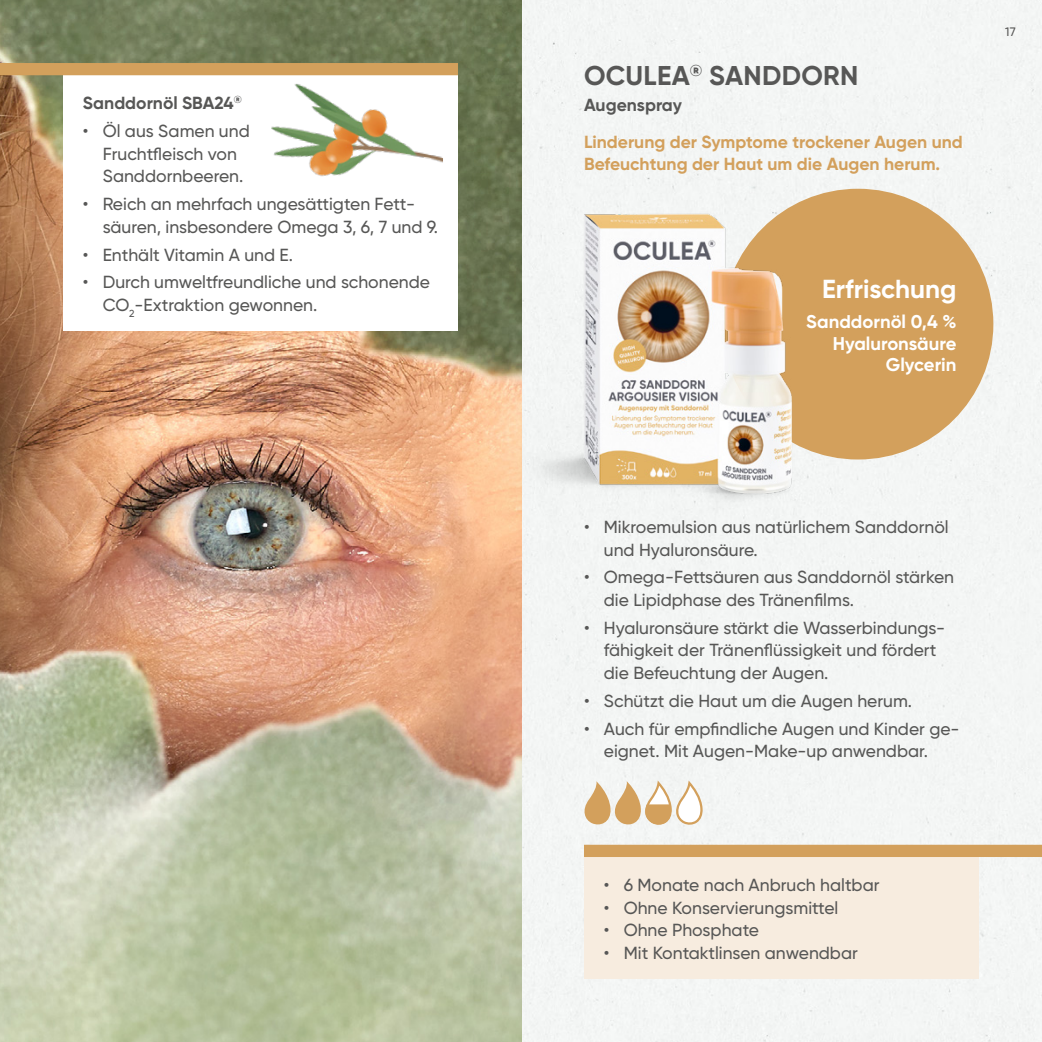
<style>
.page{position:relative;width:1042px;height:1042px;background:#fff}
.page>*{position:absolute;margin:0;border:0;box-sizing:border-box;transform-origin:0 0}
.t1{font:700 27.12px "Gilroy";letter-spacing:.01em;color:#575756}
.t2{font:700 26.07px "Gilroy";color:#fff}
.t3{font:700 18.38px/21.7px "Gilroy";color:#fff;text-align:right}
.t4{font:500 17.5px/22.8px "Gilroy";color:#575756}
.t5{font:700 17.5px/22.8px "Gilroy";color:#d3a05c}
.t6{font:700 17.5px "Gilroy";color:#575756}
.t7{font:500 12.25px "Gilroy";color:#575756}
</style>
<div class="page">
<div style="left:521px;top:0;width:521px;height:1042px;background:#f3f5f4"></div>
<img style="left:0;top:0;width:521px;height:1042px">
<div style="left:722px;top:189px;width:271px;height:270px;background:#d3a05c;border-radius:50%"></div>
<div style="left:584px;top:857px;width:395px;height:122px;background:#f7ecdf"></div>
<div style="left:584px;top:845px;width:458px;height:12px;background:#d3a05c"></div>
<svg style="left:581px;top:778px;width:123px;height:49px"></svg>
<div style="left:63px;top:75px;width:395px;height:256px;background:#fff"></div>
<div style="left:0;top:63px;width:458px;height:12px;background:#d3a05c"></div>
<img style="left:209px;top:0;width:347px;height:203px">
<img style="left:420px;top:203px;width:405px;height:334px">
<p class="t6" style="left:83px;top:92px;width:160px">Sanddornöl SBA24<sup>®</sup></p>
<p class="t4" style="left:103px;top:119px;width:149px;text-indent:-20px">• Öl aus Samen und<br>Fruchtfleisch von<br>Sanddornbeeren.</p>
<p class="t4" style="left:103px;top:192px;width:337px;text-indent:-20px">• Reich an mehrfach ungesättigten Fett&shy;säuren, insbesondere Omega 3, 6, 7 und 9.</p>
<p class="t4" style="left:83px;top:243px;width:212px">• Enthält Vitamin A und E.</p>
<p class="t4" style="left:103px;top:271px;width:329px;text-indent:-20px">• Durch umweltfreundliche und schonende<br>CO<sub>2</sub>-Extraktion gewonnen.</p>
<h1 class="t1" style="left:584px;top:58px;width:276px">OCULEA<sup>®</sup> SANDDORN</h1>
<p class="t6" style="left:584px;top:94px;width:100px">Augenspray</p>
<p class="t5" style="left:584px;top:130px;width:380px">Linderung der Symptome trockener Augen und<br>Befeuchtung der Haut um die Augen herum.</p>
<h2 class="t2" style="left:822px;top:272px;width:136px">Erfrischung</h2>
<p class="t3" style="left:806px;top:311px;width:152px">Sanddornöl 0,4 %<br>Hyaluronsäure<br>Glycerin</p>
<p class="t7" style="left:1005px;top:24px;width:12px">17</p>
<p class="t4" style="left:604px;top:515px;width:346px;text-indent:-20px">• Mikroemulsion aus natürlichem Sanddornöl und Hyaluronsäure.</p>
<p class="t4" style="left:604px;top:565px;width:352px;text-indent:-20px">• Omega-Fettsäuren aus Sanddornöl stärken die Lipidphase des Tränenfilms.</p>
<p class="t4" style="left:604px;top:616px;width:343px;text-indent:-20px">• Hyaluronsäure stärkt die Wasserbindungs&shy;fähigkeit der Tränenflüssigkeit und fördert die Befeuchtung der Augen.</p>
<p class="t4" style="left:584px;top:689px;width:330px">• Schützt die Haut um die Augen herum.</p>
<p class="t4" style="left:604px;top:717px;width:357px;text-indent:-20px">• Auch für empfindliche Augen und Kinder ge&shy;eignet. Mit Augen-Make-up anwendbar.</p>
<p class="t4" style="left:604px;top:873px;width:277px">• 6 Monate nach Anbruch haltbar</p>
<p class="t4" style="left:604px;top:896px;width:236px">• Ohne Konservierungsmittel</p>
<p class="t4" style="left:604px;top:918px;width:157px">• Ohne Phosphate</p>
<p class="t4" style="left:604px;top:941px;width:255px">• Mit Kontaktlinsen anwendbar</p>
</div>
